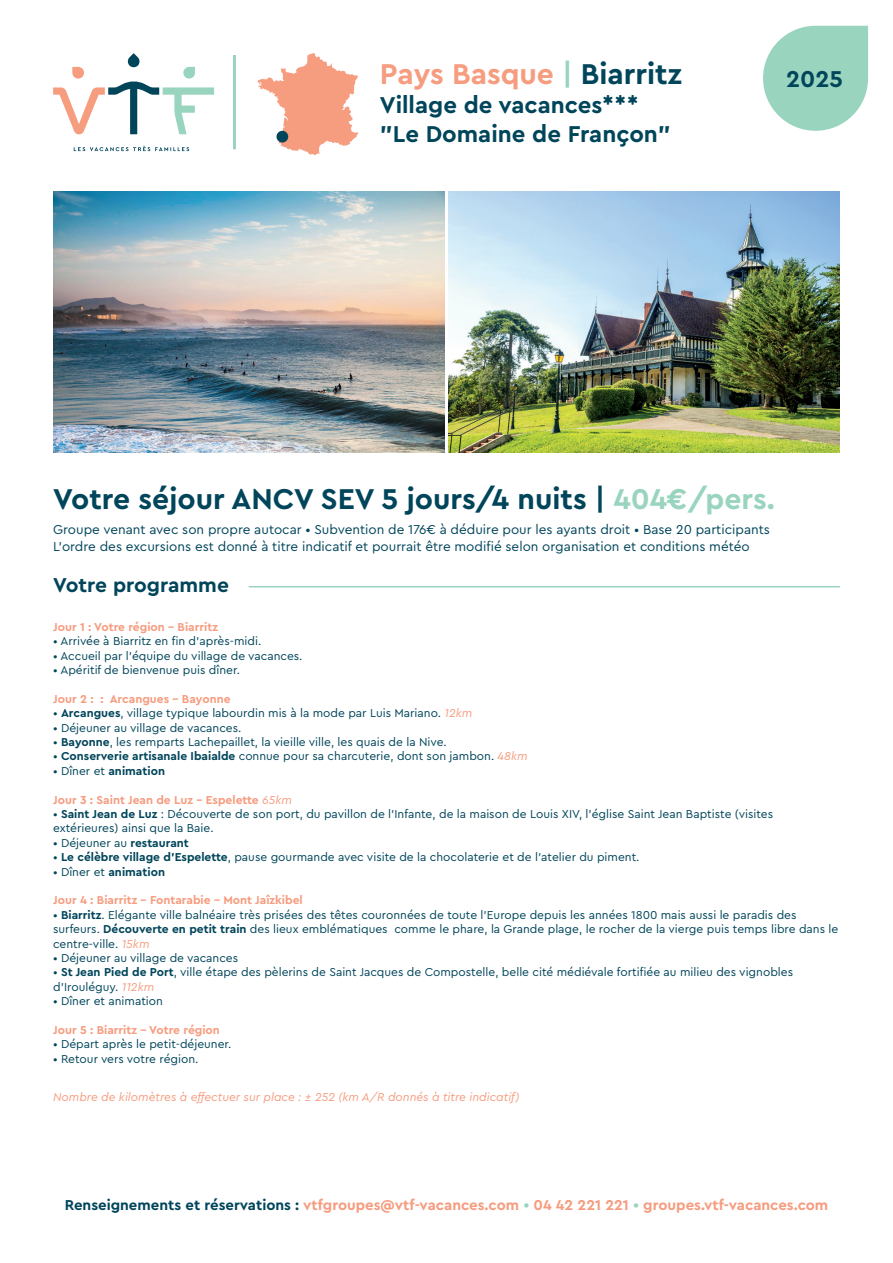
<style>
.page{position:relative;width:893px;height:1263px;background:#fff}
.page>*{position:absolute;margin:0;border:0;box-sizing:border-box;transform-origin:0 0}
.t1{font:700 30px "Cera PRO";color:#01455b}
.t2{font:700 30px "Cera PRO";color:#f69c7f}
.t3{font:700 24px/28.8px "Cera PRO";color:#01455b}
.t4{font:700 21px "Cera PRO";color:#01455b}
.t5{font:700 15px "Cera PRO";color:#f69c7f}
.t6{font:13.5px/16.2px "Cera PRO";color:#01455b}
.t7{font:12px/14.4px "Cera PRO";color:#01455b}
.t8{font:700 12px "Cera PRO";color:#f69c7f}
.t9{font:italic 12px "Cera Pro";color:#f69c7f}
.t10{font:700 12px "Cera PRO";color:#01455b}
.s1{color:#99d4be}
.s2{color:#01455b}
.s3{font-weight:700}
.s4{font-family:"Cera Pro";font-style:italic;color:#f69c7f}
.s5{font-weight:400}
.s6{font-family:"Cera Pro";font-weight:400;font-style:italic}
.s7{font-weight:500;color:#99d4be}
</style>
<div class="page">
<img style="left:53px;top:191px;width:391px;height:262px">
<img style="left:449px;top:191px;width:391px;height:262px">
<hr style="left:249px;top:586px;width:591px;height:1px;background:#99d4be">
<svg style="left:74px;top:146px;width:115px;height:5px"></svg>
<svg style="left:53px;top:53px;width:161px;height:81px"></svg>
<hr style="left:233px;top:55px;width:3px;height:94px;background:#99d4be">
<svg style="left:763px;top:26px;width:105px;height:105px"></svg>
<svg style="left:258px;top:53px;width:100px;height:102px"></svg>
<div style="left:277px;top:132px;width:10px;height:10px;background:#01455b;border-radius:50%"></div>
<div style="left:276px;top:131px;width:12px;height:12px;border:2px solid #01455b;border-radius:50%"></div>
<h1 class="t2" style="left:380px;top:54px;width:303px">Pays Basque <span class="s1">|</span> <span class="s2">Biarritz</span></h1>
<h2 class="t3" style="left:380px;top:89px;width:292px">Village de vacances*** "Le Domaine de Françon"</h2>
<h2 class="t3" style="left:786px;top:64px;width:58px">2025</h2>
<h1 class="t1" style="left:53px;top:479px;width:723px">Votre séjour ANCV SEV 5 jours/4 nuits | <span class="s1">404€/pers.</span></h1>
<p class="t6" style="left:53px;top:521px;width:718px">Groupe venant avec son propre autocar • Subvention de 176€ à déduire pour les ayants droit • Base 20 participants<br>L’ordre des excursions est donné à titre indicatif et pourrait être modifié selon organisation et conditions météo</p>
<h3 class="t4" style="left:53px;top:571px;width:177px">Votre programme</h3>
<p class="t8" style="left:53px;top:619px;width:166px">Jour 1 : Votre région - Biarritz</p>
<p class="t7" style="left:53px;top:633px;width:210px">• Arrivée à Biarritz en fin d’après-midi.</p>
<p class="t7" style="left:53px;top:648px;width:251px">• Accueil par l’équipe du village de vacances.</p>
<p class="t7" style="left:53px;top:662px;width:188px">• Apéritif de bienvenue puis dîner.</p>
<p class="t8" style="left:53px;top:691px;width:179px">Jour 2 : : Arcangues – Bayonne</p>
<p class="t7" style="left:53px;top:705px;width:421px">• <span class="s3">Arcangues</span>, village typique labourdin mis à la mode par Luis Mariano. <span class="s4">12km</span></p>
<p class="t7" style="left:53px;top:720px;width:190px">• Déjeuner au village de vacances.</p>
<p class="t7" style="left:53px;top:734px;width:395px">• <span class="s3">Bayonne</span>, les remparts Lachepaillet, la vieille ville, les quais de la Nive.</p>
<p class="t7" style="left:53px;top:749px;width:476px">• <span class="s3">Conserverie artisanale Ibaialde</span> connue pour sa charcuterie, dont son jambon. <span class="s4">48km</span></p>
<p class="t10" style="left:53px;top:763px;width:113px"><span class="s5">• Dîner et</span> animation</p>
<p class="t8" style="left:53px;top:792px;width:240px">Jour 3 : Saint Jean de Luz – Espelette <span class="s6">65km</span></p>
<p class="t7" style="left:53px;top:806px;width:722px">• <span class="s3">Saint Jean de Luz</span> : Découverte de son port, du pavillon de l’Infante, de la maison de Louis XIV, l’église Saint Jean Baptiste (visites extérieures) ainsi que la Baie.</p>
<p class="t7" style="left:53px;top:835px;width:137px">• Déjeuner au <span class="s3">restaurant</span></p>
<p class="t7" style="left:53px;top:849px;width:588px">• <span class="s3">Le célèbre village d’Espelette</span>, pause gourmande avec visite de la chocolaterie et de l’atelier du piment.</p>
<p class="t10" style="left:53px;top:864px;width:113px"><span class="s5">• Dîner et</span> animation</p>
<p class="t8" style="left:53px;top:892px;width:251px">Jour 4 : Biarritz - Fontarabie – Mont Jaîzkibel</p>
<p class="t7" style="left:53px;top:907px;width:787px">• <span class="s3">Biarritz</span>. Elégante ville balnéaire très prisées des têtes couronnées de toute l’Europe depuis les années 1800 mais aussi le paradis des surfeurs. <span class="s3">Découverte en petit train</span> des lieux emblématiques comme le phare, la Grande plage, le rocher de la vierge puis temps libre dans le centre-ville. <span class="s4">15km</span></p>
<p class="t7" style="left:53px;top:950px;width:187px">• Déjeuner au village de vacances</p>
<p class="t7" style="left:53px;top:965px;width:742px">• <span class="s3">St Jean Pied de Port</span>, ville étape des pèlerins de Saint Jacques de Compostelle, belle cité médiévale fortifiée au milieu des vignobles d’Irouléguy. <span class="s4">112km</span></p>
<p class="t7" style="left:53px;top:993px;width:111px">• Dîner et animation</p>
<p class="t8" style="left:53px;top:1022px;width:168px">Jour 5 : Biarritz – Votre région</p>
<p class="t7" style="left:53px;top:1037px;width:180px">• Départ après le petit-déjeuner.</p>
<p class="t7" style="left:53px;top:1051px;width:147px">• Retour vers votre région.</p>
<p class="t9" style="left:53px;top:1089px;width:468px">Nombre de kilomètres à effectuer sur place : ± 252 (km A/R donnés à titre indicatif)</p>
<p class="t5" style="left:65px;top:1195px;width:765px"><span class="s2">Renseignements et réservations :</span> vtfgroupes@vtf-vacances.com <span class="s7">•</span> 04 42 221 221 <span class="s7">•</span> groupes.vtf-vacances.com</p>
</div>
